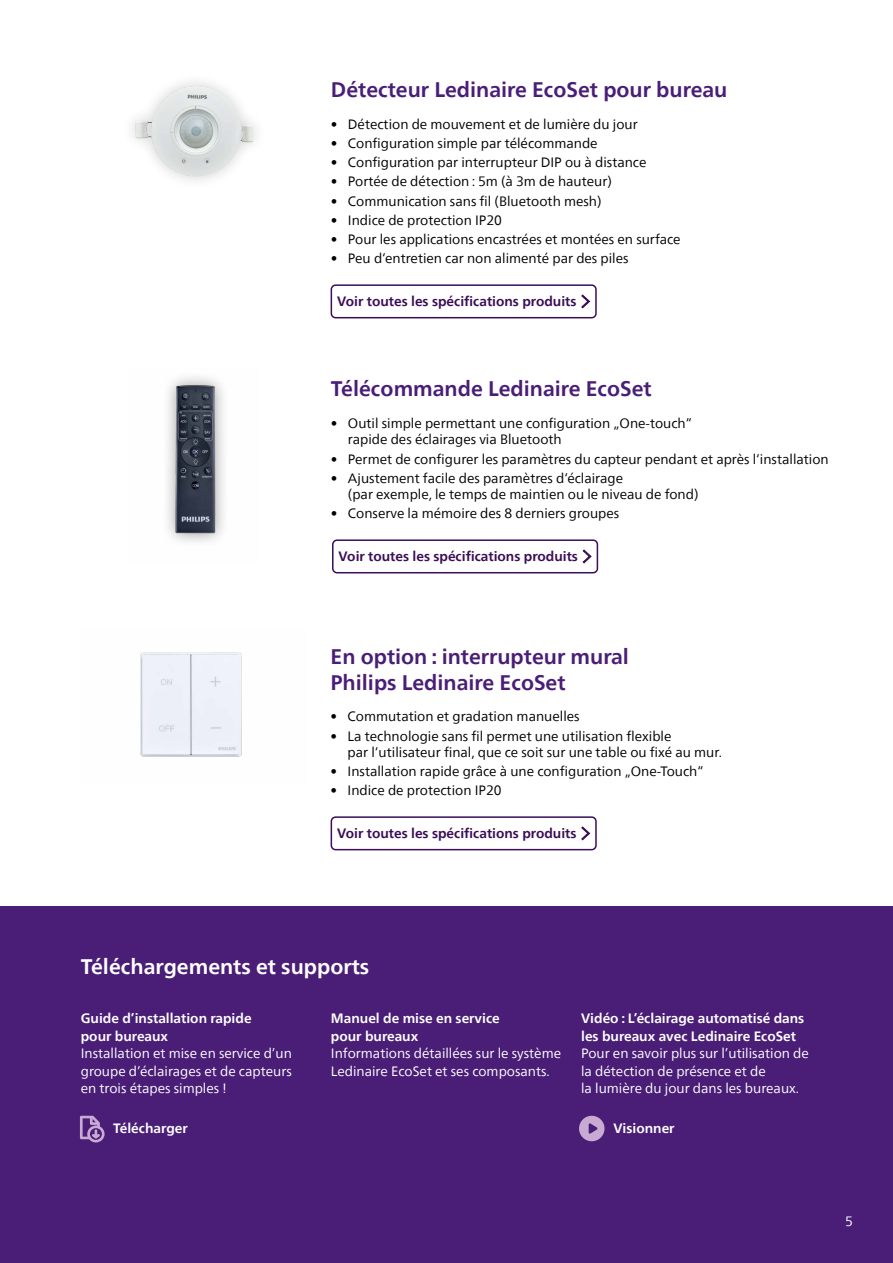
<style>
.page{position:relative;width:893px;height:1263px;background:#fff}
.page>*{position:absolute;margin:0;border:0;box-sizing:border-box;transform-origin:0 0}
.t1{font:700 21px/25.2px "Neue Frutiger World";color:#4a1e77}
.t2{font:700 21px "Neue Frutiger World";color:#fff}
.t3{font:13.5px/16.2px "Neue Frutiger World";color:#000}
.t4{font:13.5px/17.5px "Neue Frutiger World";color:#fff}
.t5{font:700 13.5px/17.5px "Neue Frutiger World";color:#fff}
.t6{font:700 13.5px "Neue Frutiger World";color:#3a0d56}
</style>
<div class="page">
<div style="left:0;top:906px;width:893px;height:357px;background:#4a1e77"></div>
<img style="left:140px;top:652px;width:102px;height:105px">
<img style="left:135px;top:86px;width:118px;height:92px">
<img style="left:167px;top:377px;width:57px;height:165px">
<div style="left:331px;top:284px;width:266px;height:34px;border:2px solid #3a0d56;border-radius:4px"></div>
<svg style="left:581px;top:294px;width:10px;height:15px"></svg>
<div style="left:332px;top:539px;width:266px;height:34px;border:2px solid #3a0d56;border-radius:4px"></div>
<svg style="left:582px;top:549px;width:10px;height:15px"></svg>
<div style="left:331px;top:816px;width:266px;height:34px;border:2px solid #3a0d56;border-radius:4px"></div>
<svg style="left:581px;top:826px;width:10px;height:15px"></svg>
<div style="left:579px;top:1116px;width:25px;height:25px;background:#c8aad2;border-radius:50%"></div>
<svg style="left:589px;top:1123px;width:9px;height:11px"></svg>
<svg style="left:80px;top:1116px;width:25px;height:26px"></svg>
<h1 class="t1" style="left:331px;top:77px;width:398px">Détecteur Ledinaire EcoSet pour bureau</h1>
<p class="t3" style="left:331px;top:116px;width:308px">• Détection de mouvement et de lumière du jour</p>
<p class="t3" style="left:331px;top:135px;width:268px">• Configuration simple par télécommande</p>
<p class="t3" style="left:331px;top:155px;width:317px">• Configuration par interrupteur DIP ou à distance</p>
<p class="t3" style="left:331px;top:174px;width:282px">• Portée de détection : 5m (à 3m de hauteur)</p>
<p class="t3" style="left:331px;top:193px;width:272px">• Communication sans fil (Bluetooth mesh)</p>
<p class="t3" style="left:331px;top:212px;width:172px">• Indice de protection IP20</p>
<p class="t3" style="left:331px;top:231px;width:351px">• Pour les applications encastrées et montées en surface</p>
<p class="t3" style="left:331px;top:250px;width:299px">• Peu d‘entretien car non alimenté par des piles</p>
<p class="t6" style="left:337px;top:289px;width:241px">Voir toutes les spécifications produits</p>
<h1 class="t1" style="left:331px;top:376px;width:322px">Télécommande Ledinaire EcoSet</h1>
<p class="t3" style="left:348px;top:416px;width:345px;text-indent:-17px">• Outil simple permettant une configuration „One-touch“ rapide des éclairages via Bluetooth</p>
<p class="t3" style="left:331px;top:451px;width:499px">• Permet de configurer les paramètres du capteur pendant et après l‘installation</p>
<p class="t3" style="left:348px;top:470px;width:352px;text-indent:-17px">• Ajustement facile des paramètres d‘éclairage<br>(par exemple, le temps de maintien ou le niveau de fond)</p>
<p class="t3" style="left:331px;top:505px;width:290px">• Conserve la mémoire des 8 derniers groupes</p>
<p class="t6" style="left:339px;top:544px;width:241px">Voir toutes les spécifications produits</p>
<h1 class="t1" style="left:331px;top:644px;width:300px">En option : interrupteur mural<br>Philips Ledinaire EcoSet</h1>
<p class="t3" style="left:331px;top:709px;width:251px">• Commutation et gradation manuelles</p>
<p class="t3" style="left:348px;top:728px;width:376px;text-indent:-17px">• La technologie sans fil permet une utilisation flexible<br>par l‘utilisateur final, que ce soit sur une table ou fixé au mur.</p>
<p class="t3" style="left:331px;top:763px;width:374px">• Installation rapide grâce à une configuration „One-Touch“</p>
<p class="t3" style="left:331px;top:782px;width:172px">• Indice de protection IP20</p>
<p class="t6" style="left:337px;top:821px;width:241px">Voir toutes les spécifications produits</p>
<h1 class="t2" style="left:81px;top:948px;width:290px">Téléchargements et supports</h1>
<p class="t5" style="left:81px;top:1009px;width:172px">Guide d’installation rapide pour bureaux</p>
<p class="t4" style="left:81px;top:1045px;width:213px;text-align:justify">Installation et mise en service d’un groupe d’éclairages et de capteurs en trois étapes simples !</p>
<p class="t5" style="left:331px;top:1009px;width:170px">Manuel de mise en service pour bureaux</p>
<p class="t4" style="left:331px;top:1045px;width:232px">Informations détaillées sur le système<br>Ledinaire EcoSet et ses composants.</p>
<p class="t5" style="left:581px;top:1009px;width:225px">Vidéo : L’éclairage automatisé dans les bureaux avec Ledinaire EcoSet</p>
<p class="t4" style="left:581px;top:1045px;width:229px">Pour en savoir plus sur l’utilisation de la détection de présence et de<br>la lumière du jour dans les bureaux.</p>
<p class="t5" style="left:113px;top:1119px;width:76px">Télécharger</p>
<p class="t5" style="left:613px;top:1119px;width:63px">Visionner</p>
<p class="t4" style="left:845px;top:1213px;width:9px">5</p>
</div>
